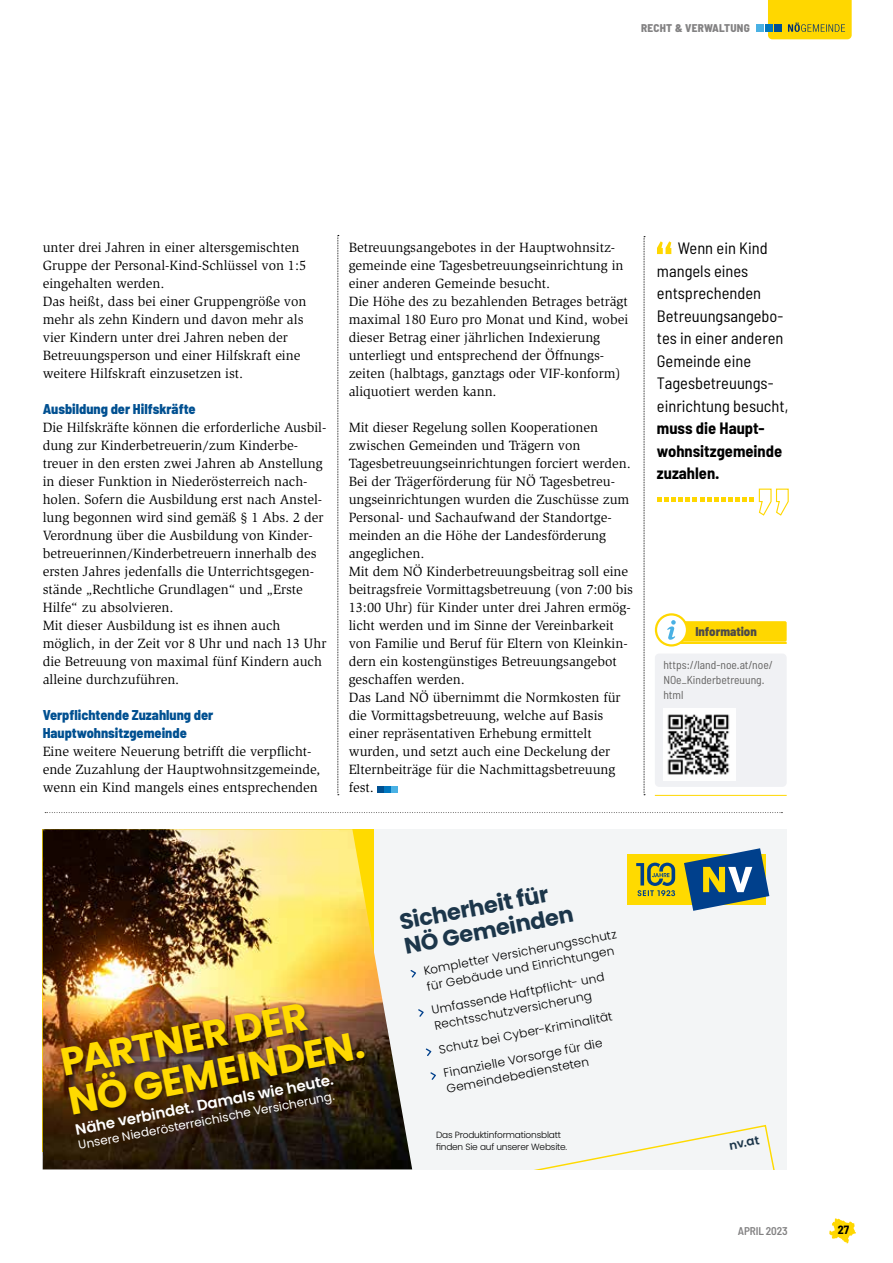
<style>
.page{position:relative;width:893px;height:1263px;background:#fff}
.page>*{position:absolute;margin:0;border:0;box-sizing:border-box;transform-origin:0 0}
.t1{font:700 39px/39px "Poppins";color:#ffda00}
.t2{font:700 22.5px/24.5px "Poppins";color:#1c364a}
.t3{font:semi-condensed 16.5px/22.5px "Barlow";color:#000}
.t4{font:700 semi-condensed 16.5px/22.5px "Barlow";color:#000}
.t5{font:600 15px "Poppins";color:#fff}
.t6{font:800 semi-condensed 14.25px/18px "Barlow";color:#005091}
.t7{font:13.8px/18px "Slimbach Std";color:#000}
.t8{font:800 semi-condensed 12.75px "Barlow";color:#4d4a48}
.t9{font:300 12px/15.8px "Poppins";color:#000}
.t10{font:12px "Poppins";color:#fff}
.t11{font:600 12px "Poppins";color:#1c364a}
.t12{font:700 semi-condensed 12px "Barlow";color:#000}
.t13{font:semi-condensed 11.55px/15px "Barlow";color:#626160}
.t14{font:800 semi-condensed 11.25px "Barlow";letter-spacing:.02em;color:#838283}
.t15{font:600 semi-condensed 11.25px "Barlow";letter-spacing:-.01em;color:#838283}
.t16{font:300 9px/12px "Poppins";letter-spacing:-.02em;color:#000}
</style>
<div class="page">
<div style="left:43px;top:829px;width:744px;height:340px;background:#f3f5f6"></div>
<img style="left:43px;top:829px;width:369px;height:340px">
<div style="left:59px;top:1001px;width:313px;height:120px;background:#000;opacity:.5"></div>
<svg style="left:410px;top:970px;width:6px;height:7px"></svg>
<svg style="left:418px;top:1009px;width:6px;height:8px"></svg>
<svg style="left:426px;top:1048px;width:5px;height:8px"></svg>
<svg style="left:430px;top:1072px;width:6px;height:8px"></svg>
<svg style="left:160px;top:1124px;width:615px;height:45px"></svg>
<div style="left:627px;top:854px;width:139px;height:51px;background:#ffda00"></div>
<svg style="left:684px;top:848px;width:85px;height:63px"></svg>
<svg style="left:636px;top:863px;width:39px;height:33px"></svg>
<svg style="left:378px;top:786px;width:20px;height:6px"></svg>
<svg style="left:657px;top:241px;width:14px;height:13px"></svg>
<svg style="left:657px;top:488px;width:132px;height:28px"></svg>
<div style="left:659px;top:621px;width:128px;height:21px;background:#ffd700;border-radius:2px"></div>
<hr style="left:663px;top:642px;width:124px;height:2px;background:#ffd700">
<div style="left:655px;top:653px;width:132px;height:134px;background:#f0f1f4;border-radius:4px"></div>
<hr style="left:655px;top:795px;width:132px;height:1px;background:#ffd700">
<div style="left:656px;top:614px;width:31px;height:31px;background:#fff;border-radius:50%"></div>
<div style="left:655px;top:613px;width:33px;height:33px;border:2px solid #ffd700;border-radius:50%"></div>
<svg style="left:667px;top:620px;width:9px;height:20px"></svg>
<img style="left:663px;top:708px;width:72px;height:72px">
<svg style="left:337px;top:235px;width:2px;height:560px"></svg>
<svg style="left:644px;top:236px;width:1px;height:559px"></svg>
<svg style="left:45px;top:812px;width:737px;height:1px"></svg>
<svg style="left:829px;top:1218px;width:27px;height:25px"></svg>
<svg style="left:768px;top:0;width:84px;height:39px;background:#f2cf06"></svg>
<div style="left:756px;top:24px;width:7px;height:8px;background:#4ab1e4"></div>
<div style="left:765px;top:24px;width:8px;height:8px;background:#0077bf"></div>
<div style="left:774px;top:24px;width:8px;height:8px;background:#005091"></div>
<p class="t14" style="left:641px;top:21px;width:110px">RECHT &amp; VERWALTUNG</p>
<p class="t7" style="left:43px;top:238px;width:265px">unter drei Jahren in einer altersgemischten Gruppe der Personal-Kind-Schlüssel von 1:5 eingehalten werden.<br>Das heißt, dass bei einer Gruppengröße von mehr als zehn Kindern und davon mehr als vier Kindern unter drei Jahren neben der Betreuungsperson und einer Hilfskraft eine weitere Hilfskraft einzusetzen ist.</p>
<p class="t6" style="left:43px;top:400px;width:154px">Ausbildung der Hilfskräfte</p>
<p class="t7" style="left:43px;top:418px;width:285px">Die Hilfskräfte können die erforderliche Ausbil&shy;dung zur Kinderbetreuerin/zum Kinderbe&shy;treuer in den ersten zwei Jahren ab Anstellung in dieser Funktion in Niederösterreich nach&shy;holen. Sofern die Ausbildung erst nach Anstel&shy;lung begonnen wird sind gemäß § 1 Abs. 2 der Verordnung über die Ausbildung von Kinder&shy;betreuerinnen/Kinderbetreuern innerhalb des ersten Jahres jedenfalls die Unterrichtsgegen&shy;stände „Rechtliche Grundlagen“ und „Erste Hilfe“ zu absolvieren.<br>Mit dieser Ausbildung ist es ihnen auch möglich, in der Zeit vor 8 Uhr und nach 13 Uhr die Betreuung von maximal fünf Kindern auch alleine durchzuführen.</p>
<p class="t6" style="left:43px;top:706px;width:172px">Verpflichtende Zuzahlung der<br>Hauptwohnsitzgemeinde</p>
<p class="t7" style="left:43px;top:742px;width:279px">Eine weitere Neuerung betrifft die verpflicht&shy;ende Zuzahlung der Hauptwohnsitzgemeinde, wenn ein Kind mangels eines entsprechenden</p>
<p class="t7" style="left:349px;top:238px;width:281px">Betreuungsangebotes in der Hauptwohnsitz&shy;gemeinde eine Tagesbetreuungseinrichtung in einer anderen Gemeinde besucht.<br>Die Höhe des zu bezahlenden Betrages beträgt maximal 180 Euro pro Monat und Kind, wobei dieser Betrag einer jährlichen Indexierung unterliegt und entsprechend der Öffnungs&shy;zeiten (halbtags, ganztags oder VIF-konform) aliquotiert werden kann.</p>
<p class="t7" style="left:349px;top:418px;width:286px">Mit dieser Regelung sollen Kooperationen zwischen Gemeinden und Trägern von Tagesbetreuungseinrichtungen forciert werden.<br>Bei der Trägerförderung für NÖ Tagesbetreu&shy;ungseinrichtungen wurden die Zuschüsse zum Personal- und Sachaufwand der Standortge&shy;meinden an die Höhe der Landesförderung angeglichen.<br>Mit dem NÖ Kinderbetreuungsbeitrag soll eine beitragsfreie Vormittagsbetreuung (von 7:00 bis 13:00 Uhr) für Kinder unter drei Jahren ermög&shy;licht werden und im Sinne der Vereinbarkeit von Familie und Beruf für Eltern von Kleinkin&shy;dern ein kostengünstiges Betreuungsangebot geschaffen werden.<br>Das Land NÖ übernimmt die Normkosten für die Vormittagsbetreuung, welche auf Basis einer repräsentativen Erhebung ermittelt wurden, und setzt auch eine Deckelung der Elternbeiträge für die Nachmittagsbetreuung fest.</p>
<p class="t3" style="left:657px;top:236px;width:133px;text-indent:21px">Wenn ein Kind mangels eines entsprechenden<br>Betreuungsangebo&shy;tes in einer anderen<br>Gemeinde eine<br>Tagesbetreuungs&shy;einrichtung besucht,</p>
<p class="t4" style="left:657px;top:417px;width:127px">muss die Haupt&shy;wohnsitzgemeinde zuzahlen.</p>
<p class="t8" style="left:695px;top:623px;width:63px">Information</p>
<p class="t13" style="left:663px;top:657px;width:111px">https://land-noe.at/noe/<br>NOe_Kinderbetreuung. html</p>
<h1 class="t1" style="left:58px;top:1044px;width:302px;rotate:-11deg">PARTNER DER<br>NÖ GEMEINDEN.</h1>
<p class="t5" style="left:74px;top:1121px;width:264px;rotate:-11deg">Nähe verbindet. Damals wie heute.</p>
<p class="t10" style="left:77px;top:1138px;width:262px;rotate:-11deg">Unsere Niederösterreichische Versicherung.</p>
<h2 class="t2" style="left:397px;top:910px;width:173px;rotate:-11deg">Sicherheit für<br>NÖ Gemeinden</h2>
<p class="t9" style="left:422px;top:963px;width:198px;rotate:-11deg">Kompletter Versicherungsschutz für Gebäude und Einrichtungen</p>
<p class="t9" style="left:430px;top:1002px;width:178px;rotate:-11deg">Umfassende Haftpflicht- und<br>Rechtsschutzversicherung</p>
<p class="t9" style="left:437px;top:1038px;width:178px;line-height:24.3px;rotate:-11deg">Schutz bei Cyber-Kriminalität<br>Finanzielle Vorsorge für die</p>
<p class="t9" style="left:445px;top:1081px;width:146px;rotate:-11deg">Gemeindebediensteten</p>
<p class="t16" style="left:436px;top:1128px;width:133px">Das Produktinformationsblatt finden Sie auf unserer Website.</p>
<p class="t11" style="left:728px;top:1139px;width:32px;rotate:-11deg">nv.at</p>
<p class="t15" style="left:738px;top:1224px;width:51px">APRIL 2023</p>
<p class="t12" style="left:838px;top:1222px;width:13px">27</p>
</div>
